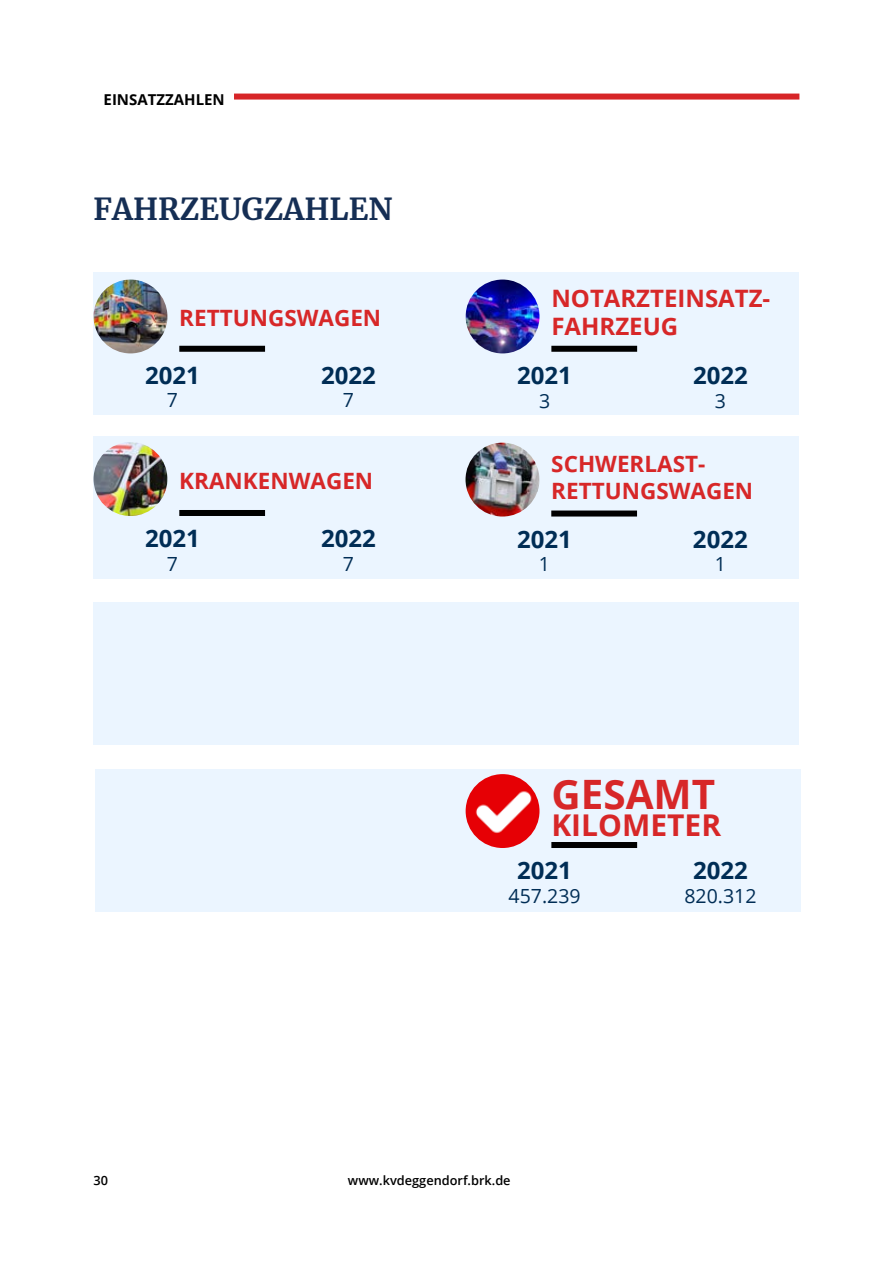
<style>
.page{position:relative;width:893px;height:1263px;background:#fff}
.page>*{position:absolute;margin:0;border:0;box-sizing:border-box;transform-origin:0 0}
.t1{font:700 40.5px "Open Sans";color:#d72728}
.t2{font:700 30px "Merriweather";color:#152e54}
.t3{font:700 30px "Open Sans";color:#d72728}
.t4{font:700 24px "Open Sans";color:#002d55}
.t5{font:700 24px/28.8px "Open Sans";color:#d72728}
.t6{font:700 22.5px/27px "Open Sans";color:#d72728}
.t7{font:19.5px "Open Sans";color:#002d55}
.t8{font:700 15px "Open Sans";color:#000}
.t9{font:600 12.75px "Open Sans";color:#000}
</style>
<div class="page">
<div style="left:94px;top:273px;width:705px;height:142px;background:#ebf5ff"></div>
<div style="left:94px;top:437px;width:705px;height:142px;background:#ebf5ff"></div>
<div style="left:94px;top:602px;width:705px;height:142px;background:#ebf5ff"></div>
<div style="left:95px;top:769px;width:706px;height:142px;background:#ebf5ff"></div>
<div style="left:234px;top:94px;width:565px;height:6px;background:#d72528"></div>
<div style="left:179px;top:346px;width:86px;height:6px;background:#000"></div>
<div style="left:551px;top:346px;width:86px;height:6px;background:#000"></div>
<img style="left:94px;top:280px;width:73px;height:73px;border-radius:37px">
<img style="left:466px;top:280px;width:73px;height:73px;border-radius:37px">
<img style="left:94px;top:442px;width:73px;height:74px;border-radius:37px">
<div style="left:179px;top:510px;width:86px;height:6px;background:#000"></div>
<img style="left:465px;top:443px;width:74px;height:73px;border-radius:37px">
<div style="left:551px;top:510px;width:86px;height:6px;background:#000"></div>
<img style="left:466px;top:774px;width:73px;height:74px;border-radius:37px">
<div style="left:551px;top:842px;width:86px;height:6px;background:#000"></div>
<p class="t8" style="left:104px;top:89px;width:123px">EINSATZZAHLEN</p>
<h2 class="t2" style="left:94px;top:188px;width:300px">FAHRZEUGZAHLEN</h2>
<p class="t6" style="left:179px;top:303px;width:203px">RETTUNGSWAGEN</p>
<p class="t4" style="left:145px;top:358px;width:56px">2021</p>
<p class="t7" style="left:167px;top:386px;width:13px">7</p>
<p class="t4" style="left:321px;top:358px;width:56px">2022</p>
<p class="t7" style="left:343px;top:386px;width:13px">7</p>
<p class="t6" style="left:179px;top:467px;width:195px">KRANKENWAGEN</p>
<p class="t4" style="left:145px;top:522px;width:56px">2021</p>
<p class="t7" style="left:167px;top:550px;width:13px">7</p>
<p class="t4" style="left:321px;top:522px;width:56px">2022</p>
<p class="t7" style="left:343px;top:550px;width:13px">7</p>
<p class="t5" style="left:551px;top:283px;width:220px">NOTARZTEINSATZ-<br>FAHRZEUG</p>
<p class="t4" style="left:517px;top:358px;width:56px">2021</p>
<p class="t7" style="left:539px;top:387px;width:13px">3</p>
<p class="t4" style="left:693px;top:358px;width:56px">2022</p>
<p class="t7" style="left:715px;top:387px;width:13px">3</p>
<p class="t6" style="left:551px;top:450px;width:203px">SCHWERLAST-<br>RETTUNGSWAGEN</p>
<p class="t4" style="left:517px;top:522px;width:56px">2021</p>
<p class="t7" style="left:539px;top:551px;width:13px">1</p>
<p class="t4" style="left:693px;top:522px;width:56px">2022</p>
<p class="t7" style="left:715px;top:551px;width:13px">1</p>
<h1 class="t1" style="left:551px;top:766px;width:165px">GESAMT</h1>
<h2 class="t3" style="left:551px;top:804px;width:171px">KILOMETER</h2>
<p class="t4" style="left:517px;top:854px;width:56px">2021</p>
<p class="t7" style="left:508px;top:882px;width:74px">457.239</p>
<p class="t4" style="left:693px;top:854px;width:56px">2022</p>
<p class="t7" style="left:684px;top:882px;width:74px">820.312</p>
<p class="t9" style="left:94px;top:1171px;width:16px">30</p>
<p class="t9" style="left:348px;top:1171px;width:164px">www.kvdeggendorf.brk.de</p>
</div>
